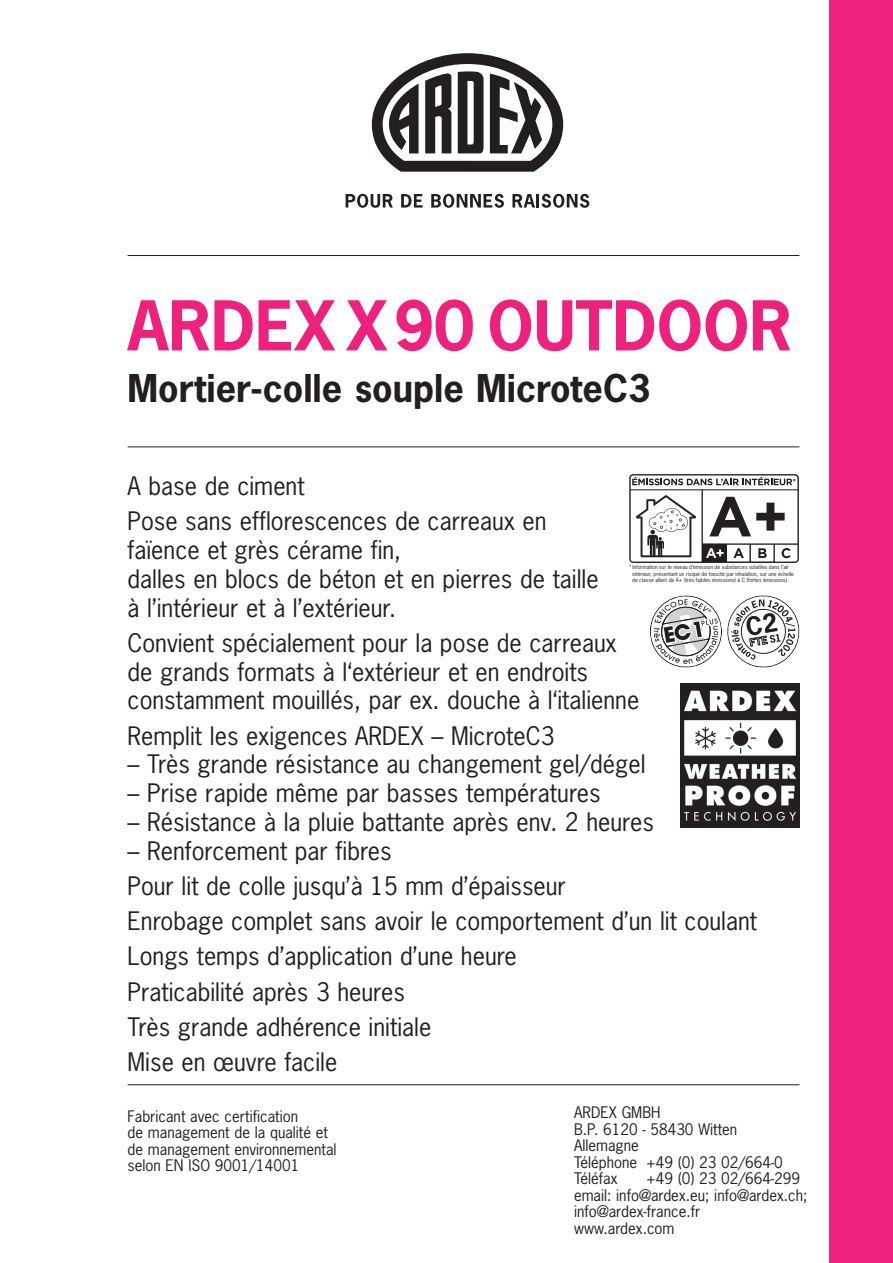
<style>
.page{position:relative;width:893px;height:1263px;background:#fff}
.page>*{position:absolute;margin:0;border:0;box-sizing:border-box;transform-origin:0 0}
.t1{font:700 64.5px "News Gothic Std";color:#ee227d}
.t2{font:700 36px "News Gothic Std";color:#231f20}
.t3{font:24px/35.2px "News Gothic Std";color:#231f20}
.t4{font:15px/16.5px "News Gothic Std";color:#231f20}
.t5{font:5.4px/6.4px "News Gothic";color:#231f20}
</style>
<div class="page">
<hr style="left:128px;top:255px;width:671px;height:1px;background:#231f20">
<hr style="left:128px;top:446px;width:671px;height:1px;background:#231f20">
<div style="left:829px;top:0;width:64px;height:1263px;background:#ee227d"></div>
<img style="left:681px;top:683px;width:118px;height:144px">
<hr style="left:128px;top:1084px;width:671px;height:1px;background:#231f20">
<svg style="left:372px;top:53px;width:191px;height:119px"></svg>
<svg style="left:346px;top:194px;width:47px;height:14px"></svg>
<svg style="left:401px;top:194px;width:22px;height:14px"></svg>
<svg style="left:431px;top:194px;width:73px;height:14px"></svg>
<svg style="left:512px;top:194px;width:77px;height:14px"></svg>
<svg style="left:629px;top:474px;width:170px;height:89px"></svg>
<svg style="left:650px;top:595px;width:149px;height:73px"></svg>
<h1 class="t1" style="left:128px;top:283px;width:666px">ARDEX X90 OUTDOOR</h1>
<h2 class="t2" style="left:128px;top:365px;width:524px">Mortier-colle souple MicroteC3</h2>
<p class="t3" style="left:128px;top:468px;width:421px">A base de ciment<br>Pose sans efflorescences de carreaux en</p>
<p class="t3" style="left:128px;top:535px;width:473px;line-height:28.8px">faïence et grès cérame fin,<br>dalles en blocs de béton et en pierres de taille à l’intérieur et à l’extérieur.</p>
<p class="t3" style="left:128px;top:628px;width:513px;line-height:28.8px">Convient spécialement pour la pose de carreaux de grands formats à l‘extérieur et en endroits constamment mouillés, par ex. douche à l‘italienne</p>
<p class="t3" style="left:128px;top:718px;width:429px">Remplit les exigences ARDEX – MicroteC3</p>
<p class="t3" style="left:128px;top:746px;width:519px">– Très grande résistance au changement gel/dégel</p>
<p class="t3" style="left:128px;top:775px;width:475px">– Prise rapide même par basses températures</p>
<p class="t3" style="left:128px;top:804px;width:528px">– Résistance à la pluie battante après env. 2 heures</p>
<p class="t3" style="left:128px;top:833px;width:631px">– Renforcement par fibres<br>Pour lit de colle jusqu’à 15 mm d’épaisseur<br>Enrobage complet sans avoir le comportement d’un lit coulant Longs temps d’application d’une heure<br>Praticabilité après 3 heures<br>Très grande adhérence initiale<br>Mise en œuvre facile</p>
<p class="t5" style="left:632px;top:564px;width:163px;text-indent:-3px">* Information sur le niveau d’émission de substances volatiles dans l’air intérieur, présentant un risque de toxicité par inhalation, sur une échelle de classe allant de A+ (très faibles émissions) à C (fortes émissions).</p>
<p class="t4" style="left:128px;top:1107px;width:210px">Fabricant avec certification<br>de management de la qualité et de management environnemental selon EN ISO 9001/14001</p>
<p class="t4" style="left:574px;top:1104px;width:210px">ARDEX GMBH<br>B.P. 6120 - 58430 Witten<br>Allemagne<br>Téléphone +49 (0) 23 02/664-0<br>Téléfax</p>
<p class="t4" style="left:574px;top:1170px;width:235px;text-indent:72px">+49 (0) 23 02/664-299 email: info@ardex.eu; info@ardex.ch; info@ardex-france.fr<br>www.ardex.com</p>
</div>
